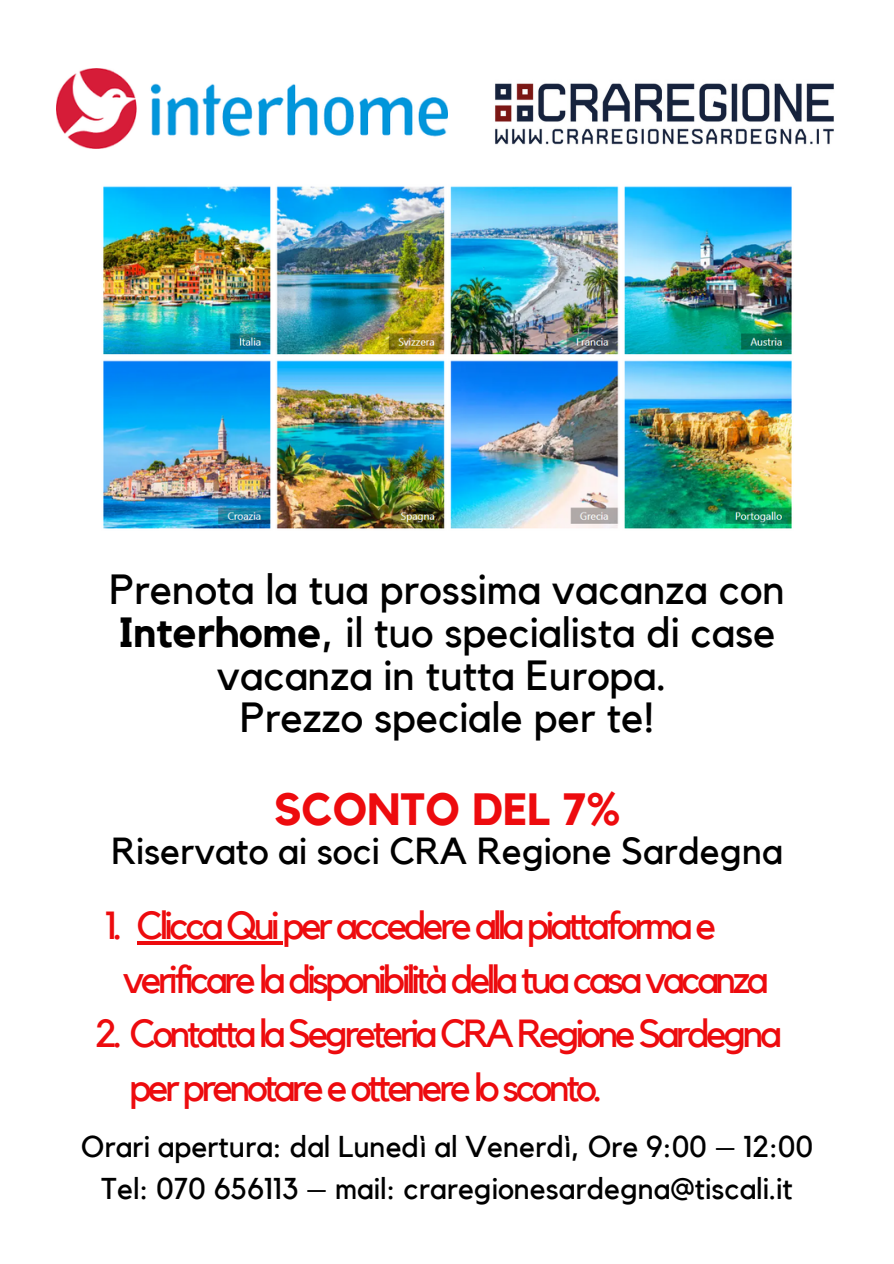
<style>
.page{position:relative;width:894px;height:1264px;background:#fff}
.page>*{position:absolute;margin:0;border:0;box-sizing:border-box;transform-origin:0 0}
.t1{font:700 45px "Kollektif";color:#ed0b0e}
.t2{font:42px/42.8px "Kollektif";color:#000;text-align:center}
.t3{font:39px/54px "Kollektif";letter-spacing:-.09em;color:#ed0b0e}
.t4{font:37.5px "Kollektif";color:#000}
.t5{font:30px "Kollektif";color:#000}
.s1{font-weight:700}
</style>
<div class="page">
<img style="left:56px;top:68px;width:391px;height:80px">
<img style="left:103px;top:186px;width:689px;height:343px">
<img style="left:495px;top:83px;width:339px;height:62px">
<svg style="left:137px;top:941px;width:145px;height:3px"></svg>
<p class="t2" style="left:109px;top:569px;width:676px">Prenota la tua prossima vacanza con<br><span class="s1">Interhome</span>, il tuo specialista di case vacanza in tutta Europa.</p>
<p class="t2" style="left:240px;top:698px;width:415px">Prezzo speciale per te!</p>
<p class="t1" style="left:274px;top:788px;width:348px">SCONTO DEL 7%</p>
<p class="t4" style="left:111px;top:834px;width:672px">Riservato ai soci CRA Regione Sardegna</p>
<p class="t3" style="left:123px;top:899px;width:647px;text-indent:-18px">1. Clicca Qui per accedere alla piattaforma e verificare la disponibilità della tua casa vacanza</p>
<p class="t3" style="left:129px;top:1007px;width:653px;text-indent:-34px">2. Contatta la Segreteria CRA Regione Sardegna per prenotare e ottenere lo sconto.</p>
<p class="t5" style="left:81px;top:1132px;width:733px">Orari apertura: dal Lunedì al Venerdì, Ore 9:00 – 12:00</p>
<p class="t5" style="left:102px;top:1174px;width:692px">Tel: 070 656113 – mail: craregionesardegna@tiscali.it</p>
</div>
